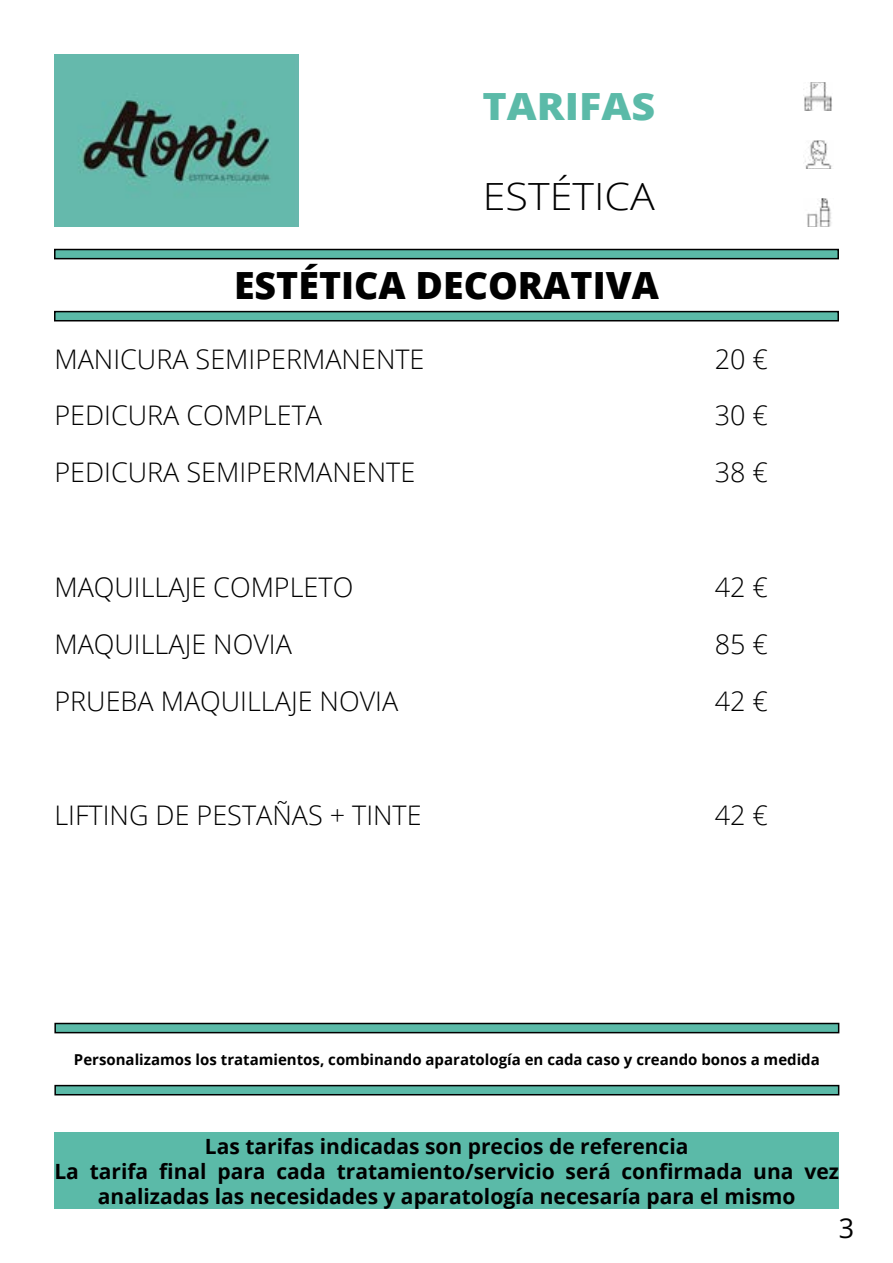
<style>
.page{position:relative;width:893px;height:1263px;background:#fff}
.page>*{position:absolute;margin:0;border:0;box-sizing:border-box;transform-origin:0 0}
.t1{font:800 37.5px "Open Sans";color:#000}
.t2{font:300 37.5px "Open Sans";color:#000;scale:1.1 1}
.t3{font:800 37.5px "Open Sans";color:#5bbaa8;scale:1.1 1}
.t4{font:300 27px/57.2px "Open Sans";color:#000}
.t5{font:27px "Open Sans";color:#000}
.t6{font:700 21px/25.2px "Open Sans";color:#000;text-align:center}
.t7{font:700 15px "Open Sans";color:#000}
</style>
<div class="page">
<div style="left:54px;top:1132px;width:785px;height:77px;background:#5bbaa8"></div>
<img style="left:54px;top:54px;width:244px;height:173px">
<div style="left:55px;top:249px;width:783px;height:10px;background:#5bbaa8"></div>
<div style="left:54px;top:249px;width:785px;height:10px;border:2px solid #000"></div>
<div style="left:55px;top:312px;width:783px;height:9px;background:#5bbaa8"></div>
<div style="left:54px;top:311px;width:785px;height:10px;border:2px solid #000"></div>
<div style="left:55px;top:1023px;width:784px;height:10px;background:#5bbaa8"></div>
<div style="left:54px;top:1023px;width:785px;height:10px;border:2px solid #000"></div>
<div style="left:55px;top:1085px;width:784px;height:10px;background:#5bbaa8"></div>
<div style="left:54px;top:1085px;width:785px;height:10px;border:2px solid #000"></div>
<img style="left:804px;top:82px;width:28px;height:29px">
<img style="left:805px;top:140px;width:27px;height:29px">
<img style="left:807px;top:198px;width:25px;height:29px">
<h1 class="t3" style="left:482px;top:78px;width:158px">TARIFAS</h1>
<h1 class="t2" style="left:483px;top:171px;width:158px">ESTÉTICA</h1>
<h1 class="t1" style="left:234px;top:257px;width:426px">ESTÉTICA DECORATIVA</h1>
<p class="t4" style="left:54px;top:330px;width:372px">MANICURA SEMIPERMANENTE</p>
<p class="t4" style="left:715px;top:330px;width:55px">20 €</p>
<p class="t4" style="left:54px;top:386px;width:362px">PEDICURA COMPLETA<br>PEDICURA SEMIPERMANENTE</p>
<p class="t4" style="left:54px;top:557px;width:345px">MAQUILLAJE COMPLETO<br>MAQUILLAJE NOVIA<br>PRUEBA MAQUILLAJE NOVIA</p>
<p class="t4" style="left:54px;top:786px;width:369px">LIFTING DE PESTAÑAS + TINTE</p>
<p class="t4" style="left:715px;top:386px;width:55px">30 €<br>38 €</p>
<p class="t4" style="left:715px;top:557px;width:55px;text-align:justify">42 € 85 € 42 €</p>
<p class="t4" style="left:715px;top:786px;width:55px">42 €</p>
<p class="t7" style="left:74px;top:1049px;width:747px">Personalizamos los tratamientos, combinando aparatología en cada caso y creando bonos a medida</p>
<p class="t6" style="left:54px;top:1133px;width:786px">Las tarifas indicadas son precios de referencia<br>La tarifa final para cada tratamiento/servicio será confirmada una vez analizadas las necesidades y aparatología necesaría para el mismo</p>
<p class="t5" style="left:839px;top:1210px;width:17px">3</p>
</div>
